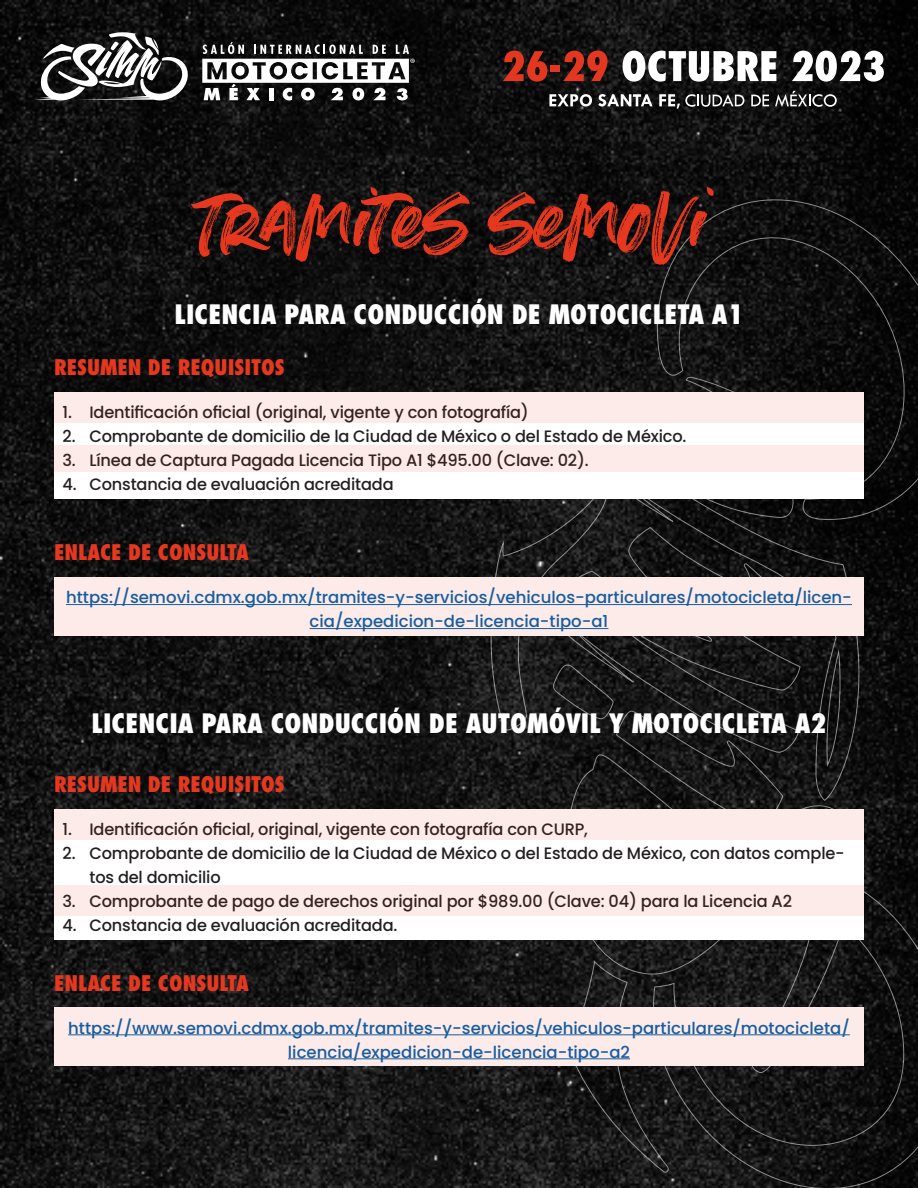
<style>
.page{position:relative;width:918px;height:1188px;background:#fff}
.page>*{position:absolute;margin:0;border:0;box-sizing:border-box;transform-origin:0 0}
.t1{font:144px "Summer Loving";color:#e6381f}
.t2{font:800 condensed 26.1px "Futura Std";color:#fff}
.t3{font:800 condensed 21px "Futura Std";color:#e6381f}
.t4{font:500 16.5px/24px "Poppins";letter-spacing:-.01em;color:#231f20}
.texto_general{font:500 16.5px/24px "Poppins";color:#175d9e;text-align:center}
</style>
<div class="page">
<img style="left:0;top:0;width:918px;height:1188px">
<svg style="left:503px;top:51px;width:44px;height:31px"></svg>
<div style="left:551px;top:65px;width:9px;height:7px;background:#e43720"></div>
<svg style="left:563px;top:51px;width:45px;height:30px"></svg>
<svg style="left:623px;top:51px;width:153px;height:31px"></svg>
<svg style="left:792px;top:51px;width:92px;height:31px"></svg>
<svg style="left:549px;top:94px;width:43px;height:13px"></svg>
<svg style="left:598px;top:94px;width:55px;height:13px"></svg>
<svg style="left:659px;top:94px;width:85px;height:15px"></svg>
<svg style="left:751px;top:95px;width:18px;height:11px"></svg>
<svg style="left:775px;top:91px;width:62px;height:16px"></svg>
<svg style="left:34px;top:32px;width:155px;height:68px"></svg>
<svg style="left:202px;top:42px;width:213px;height:58px"></svg>
<svg style="left:657px;top:188px;width:261px;height:703px;background:#0f0f0f"></svg>
<svg style="left:596px;top:375px;width:264px;height:585px;background:#161616"></svg>
<svg style="left:653px;top:891px;width:265px;height:297px;background:#181818"></svg>
<svg style="left:568px;top:960px;width:102px;height:215px;background:#1d1d1d"></svg>
<svg style="left:490px;top:499px;width:294px;height:310px;background:#1b1b1b"></svg>
<div style="left:54px;top:392px;width:810px;height:107px;background:#fff"></div>
<div style="left:54px;top:578px;width:810px;height:58px;background:#fcebe9"></div>
<hr style="left:66px;top:604px;width:786px;height:1px;background:#175d9e">
<hr style="left:310px;top:628px;width:298px;height:1px;background:#175d9e">
<div style="left:54px;top:809px;width:810px;height:130px;background:#fff"></div>
<div style="left:54px;top:1008px;width:810px;height:58px;background:#fcebe9"></div>
<hr style="left:68px;top:1034px;width:782px;height:1px;background:#175d9e">
<hr style="left:288px;top:1058px;width:342px;height:1px;background:#175d9e">
<div style="left:54px;top:392px;width:810px;height:31px;background:#fcebe9"></div>
<div style="left:54px;top:445px;width:810px;height:27px;background:#fcebe9"></div>
<div style="left:54px;top:809px;width:810px;height:31px;background:#fcebe9"></div>
<div style="left:54px;top:886px;width:810px;height:30px;background:#fcebe9"></div>
<p class="t1" style="left:199px;top:133px;width:508px">tramites semovi</p>
<p class="t2" style="left:175px;top:298px;width:570px">LICENCIA PARA CONDUCCIÓN DE MOTOCICLETA A1</p>
<p class="t3" style="left:54px;top:354px;width:232px">RESUMEN DE REQUISITOS</p>
<p class="t4" style="left:63px;top:400px;width:468px">1. Identificación oficial (original, vigente y con fotografía)</p>
<p class="t4" style="left:63px;top:424px;width:625px">2. Comprobante de domicilio de la Ciudad de México o del Estado de México.</p>
<p class="t4" style="left:63px;top:448px;width:528px">3. Línea de Captura Pagada Licencia Tipo A1 $495.00 (Clave: 02).</p>
<p class="t4" style="left:63px;top:472px;width:333px">4. Constancia de evaluación acreditada</p>
<p class="t3" style="left:54px;top:540px;width:196px">ENLACE DE CONSULTA</p>
<p class="texto_general" style="left:66px;top:586px;width:787px">https://semovi.cdmx.gob.mx/tramites-y-servicios/vehiculos-particulares/motocicleta/licen&shy;cia/expedicion-de-licencia-tipo-a1</p>
<p class="t2" style="left:92px;top:706px;width:736px">LICENCIA PARA CONDUCCIÓN DE AUTOMÓVIL Y MOTOCICLETA A2</p>
<p class="t3" style="left:54px;top:771px;width:232px">RESUMEN DE REQUISITOS</p>
<p class="t4" style="left:63px;top:817px;width:527px">1. Identificación oficial, original, vigente con fotografía con CURP,</p>
<p class="t4" style="left:90px;top:841px;width:757px;text-indent:-27px">2. Comprobante de domicilio de la Ciudad de México o del Estado de México, con datos comple&shy;tos del domicilio</p>
<p class="t4" style="left:63px;top:889px;width:731px">3. Comprobante de pago de derechos original por $989.00 (Clave: 04) para la Licencia A2</p>
<p class="t4" style="left:63px;top:913px;width:336px">4. Constancia de evaluación acreditada.</p>
<p class="t3" style="left:54px;top:970px;width:196px">ENLACE DE CONSULTA</p>
<p class="texto_general" style="left:68px;top:1016px;width:783px">https://www.semovi.cdmx.gob.mx/tramites-y-servicios/vehiculos-particulares/motocicleta/ licencia/expedicion-de-licencia-tipo-a2</p>
</div>
